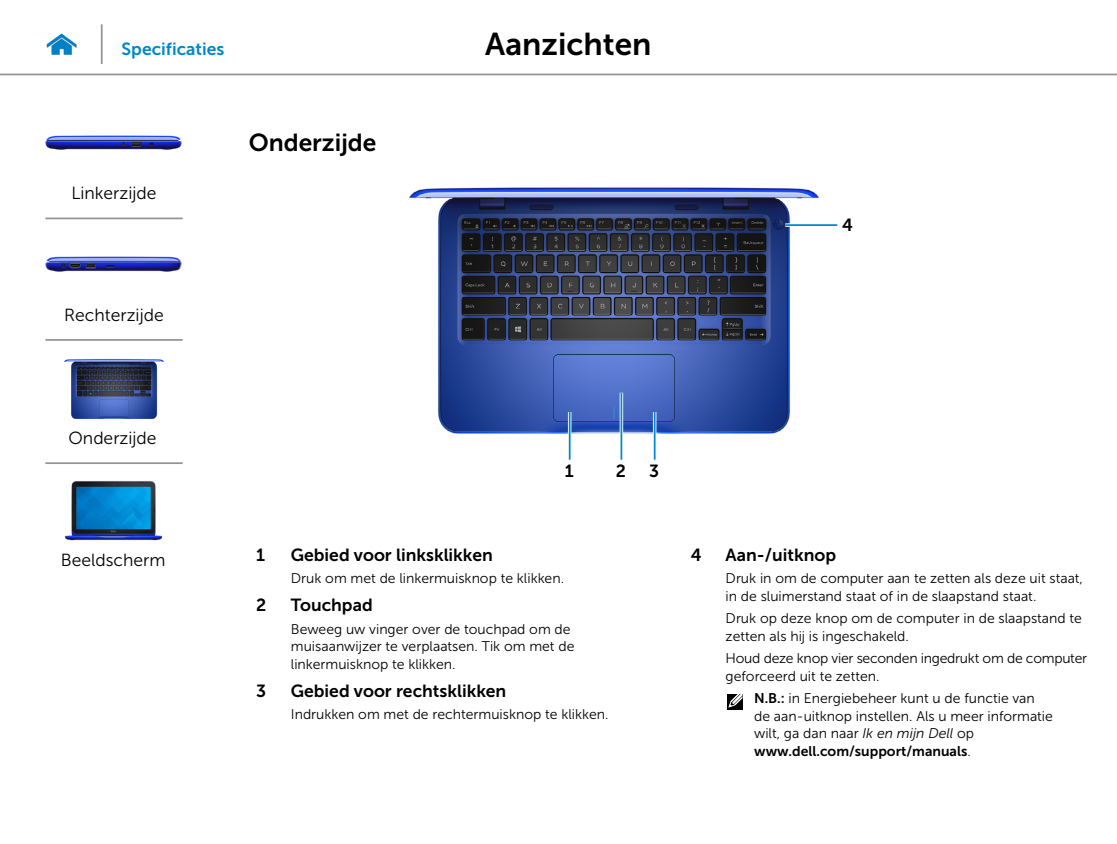
<style>
.page{position:relative;width:1117px;height:844px;background:#fff}
.page>*{position:absolute;margin:0;border:0;box-sizing:border-box;transform-origin:0 0}
.t1{font:31.5px "Museo Sans For Dell 700";color:#000}
.Head2{font:24.5px "Museo Sans For Dell 700";color:#000}
.Callout_Head{font:17.5px "Museo Sans For Dell 700";color:#000}
.t2{font:17.5px "Museo Sans For Dell 300";color:#000}
.t3{font:17.5px "Museo Sans For Dell 700";color:#0087cc}
.Callout-L{font:17.5px "Museo Sans For Dell 700";color:#000}
.Callout_description{font:14px/17.5px "Museo Sans For Dell 300";color:#000}
.Note{font:14px/17.5px "Museo Sans For Dell 300";color:#000}
.Callout_description-2{font:14px/17.5px "Museo Sans For Dell 300";letter-spacing:-.02em;color:#000}
.s1{font-family:"Museo Sans For Dell 700"}
.s2{font-style:italic}
</style>
<div class="page">
<hr style="left:0;top:74px;width:1116px;height:1px;background:#939598">
<img style="left:46px;top:33px;width:31px;height:22px">
<div style="left:726px;top:693px;width:16px;height:16px;background:#000"></div>
<svg style="left:728px;top:693px;width:14px;height:14px"></svg>
<img style="left:409px;top:187px;width:410px;height:247px">
<hr style="left:785px;top:223px;width:52px;height:4px;background:#fff">
<hr style="left:785px;top:224px;width:52px;height:2px;background:#0087cc">
<svg style="left:567px;top:412px;width:4px;height:47px"></svg>
<hr style="left:568px;top:412px;width:2px;height:47px;background:#0087cc">
<svg style="left:619px;top:392px;width:4px;height:67px"></svg>
<hr style="left:620px;top:392px;width:2px;height:67px;background:#0087cc">
<svg style="left:652px;top:412px;width:4px;height:47px"></svg>
<hr style="left:653px;top:412px;width:2px;height:47px;background:#0087cc">
<hr style="left:101px;top:24px;width:2px;height:40px;background:#939598">
<img style="left:45px;top:135px;width:137px;height:15px">
<img style="left:45px;top:256px;width:137px;height:16px">
<img style="left:64px;top:359px;width:100px;height:59px">
<img style="left:65px;top:481px;width:98px;height:59px">
<hr style="left:45px;top:217px;width:138px;height:2px;background:#939598">
<hr style="left:45px;top:339px;width:138px;height:2px;background:#939598">
<hr style="left:45px;top:462px;width:138px;height:2px;background:#939598">
<p class="t3" style="left:122px;top:39px;width:104px">Specificaties</p>
<h1 class="t1" style="left:485px;top:26px;width:168px">Aanzichten</h1>
<p class="t2" style="left:71px;top:183px;width:87px">Linkerzijde</p>
<p class="t2" style="left:64px;top:306px;width:101px">Rechterzijde</p>
<p class="Head2" style="left:249px;top:128px;width:129px">Onderzijde</p>
<p class="Callout-L" style="left:842px;top:215px;width:12px">4</p>
<p class="t2" style="left:68px;top:428px;width:90px">Onderzijde</p>
<p class="t2" style="left:61px;top:550px;width:106px">Beeldscherm</p>
<p class="Callout-L" style="left:564px;top:461px;width:10px">1</p>
<p class="Callout-L" style="left:615px;top:461px;width:12px">2</p>
<p class="Callout-L" style="left:649px;top:461px;width:12px">3</p>
<p class="Callout_Head" style="left:256px;top:544px;width:10px">1</p>
<p class="Callout_Head" style="left:291px;top:544px;width:203px">Gebied voor linksklikken</p>
<p class="Callout_description" style="left:291px;top:569px;width:275px">Druk om met de linkermuisknop te klikken.</p>
<p class="Callout_Head" style="left:256px;top:595px;width:12px">2</p>
<p class="Callout_Head" style="left:291px;top:595px;width:83px">Touchpad</p>
<p class="Callout_description" style="left:291px;top:620px;width:285px">Beweeg uw vinger over de touchpad om de muisaanwijzer te verplaatsen. Tik om met de linkermuisknop te klikken.</p>
<p class="Callout_Head" style="left:256px;top:680px;width:12px">3</p>
<p class="Callout_Head" style="left:291px;top:680px;width:217px">Gebied voor rechtsklikken</p>
<p class="Callout_description" style="left:291px;top:705px;width:319px">Indrukken om met de rechtermuisknop te klikken.</p>
<p class="Callout_Head" style="left:690px;top:544px;width:12px">4</p>
<p class="Callout_Head" style="left:725px;top:544px;width:112px">Aan-/uitknop</p>
<p class="Callout_description" style="left:725px;top:569px;width:359px">Druk in om de computer aan te zetten als deze uit staat, in de sluimerstand staat of in de slaapstand staat.</p>
<p class="Callout_description" style="left:725px;top:609px;width:358px">Druk op deze knop om de computer in de slaapstand te zetten als hij is ingeschakeld.</p>
<p class="Callout_description-2" style="left:725px;top:649px;width:363px">Houd deze knop vier seconden ingedrukt om de computer geforceerd uit te zetten.</p>
<p class="Note" style="left:754px;top:689px;width:300px"><span class="s1">N.B.:</span> in Energiebeheer kunt u de functie van de aan-uitknop instellen. Als u meer informatie wilt, ga dan naar <span class="s2">Ik en mijn Dell</span> op <span class="s1">www.dell.com/support/manuals</span>.</p>
</div>
